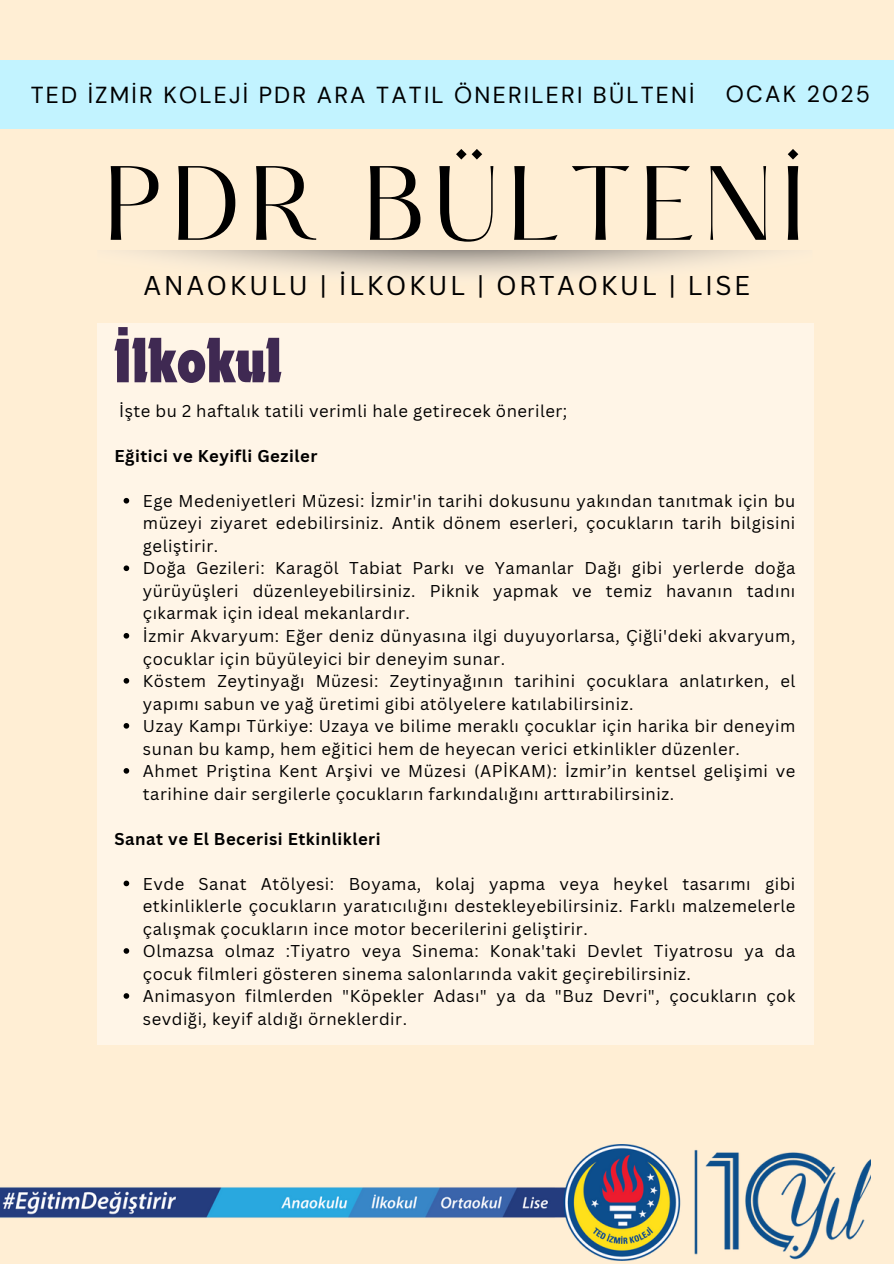
<style>
.page{position:relative;width:894px;height:1264px;background:#fff}
.page>*{position:absolute;margin:0;border:0;box-sizing:border-box;transform-origin:0 0}
.t1{font:92.1px "Hatton";letter-spacing:.095em;color:#000}
.t2{font:700 condensed 65.1px "Dynamo Com";color:#3f2952}
.t3{font:26.4px "Canva Sans";letter-spacing:.095em;color:#000}
.t4{font:23.1px "DM Sans";letter-spacing:.095em;color:#000}
.t5{font:16.65px/22.5px "Canva Sans";letter-spacing:.03em;color:#000}
.t6{font:700 16.65px "Canva Sans";letter-spacing:.03em;color:#000}
</style>
<div class="page">
<div style="left:0;top:0;width:893px;height:1263px;background:#ffeed4"></div>
<div style="left:0;top:60px;width:893px;height:69px;background:#c2f3ff"></div>
<div style="left:97px;top:323px;width:716px;height:721px;background:#fff5e7"></div>
<img style="left:0;top:1144px;width:870px;height:116px">
<svg style="left:123px;top:498px;width:6px;height:5px"></svg>
<svg style="left:123px;top:565px;width:6px;height:6px"></svg>
<svg style="left:123px;top:633px;width:6px;height:5px"></svg>
<svg style="left:123px;top:678px;width:6px;height:5px"></svg>
<svg style="left:123px;top:723px;width:6px;height:5px"></svg>
<svg style="left:123px;top:768px;width:6px;height:5px"></svg>
<svg style="left:123px;top:880px;width:6px;height:6px"></svg>
<svg style="left:123px;top:948px;width:6px;height:5px"></svg>
<svg style="left:123px;top:993px;width:6px;height:5px"></svg>
<h3 class="t4" style="left:31px;top:80px;width:665px">TED İZMİR KOLEJİ PDR ARA TATIL ÖNERILERI BÜLTENİ</h3>
<h1 class="t4" style="left:725px;top:79px;width:145px">OCAK 2025</h1>
<h4 class="t1" style="left:104px;top:161px;width:701px">PDR BÜLTENİ</h4>
<h4 class="t3" style="left:143px;top:267px;width:608px">ANAOKULU | İLKOKUL | ORTAOKUL | LISE</h4>
<p class="t2" style="left:114px;top:322px;width:169px">İlkokul</p>
<p class="t5" style="left:119px;top:399px;width:449px">İşte bu 2 haftalık tatili verimli hale getirecek öneriler;</p>
<p class="t6" style="left:114px;top:444px;width:204px">Eğitici ve Keyifli Geziler</p>
<p class="t5" style="left:143px;top:489px;width:653px">Ege Medeniyetleri Müzesi: İzmir'in tarihi dokusunu yakından tanıtmak için bu müzeyi ziyaret edebilirsiniz. Antik dönem eserleri, çocukların tarih bilgisini geliştirir.<br>Doğa Gezileri: Karagöl Tabiat Parkı ve Yamanlar Dağı gibi yerlerde doğa yürüyüşleri düzenleyebilirsiniz. Piknik yapmak ve temiz havanın tadını çıkarmak için ideal mekanlardır.<br>İzmir Akvaryum: Eğer deniz dünyasına ilgi duyuyorlarsa, Çiğli'deki akvaryum, çocuklar için büyüleyici bir deneyim sunar.<br>Köstem Zeytinyağı Müzesi: Zeytinyağının tarihini çocuklara anlatırken, el yapımı sabun ve yağ üretimi gibi atölyelere katılabilirsiniz.<br>Uzay Kampı Türkiye: Uzaya ve bilime meraklı çocuklar için harika bir deneyim sunan bu kamp, hem eğitici hem de heyecan verici etkinlikler düzenler.<br>Ahmet Priştina Kent Arşivi ve Müzesi (APİKAM): İzmir’in kentsel gelişimi ve tarihine dair sergilerle çocukların farkındalığını arttırabilirsiniz.</p>
<p class="t6" style="left:114px;top:826px;width:267px">Sanat ve El Becerisi Etkinlikleri</p>
<p class="t5" style="left:143px;top:871px;width:653px">Evde Sanat Atölyesi: Boyama, kolaj yapma veya heykel tasarımı gibi etkinliklerle çocukların yaratıcılığını destekleyebilirsiniz. Farklı malzemelerle çalışmak çocukların ince motor becerilerini geliştirir.<br>Olmazsa olmaz :Tiyatro veya Sinema: Konak'taki Devlet Tiyatrosu ya da çocuk filmleri gösteren sinema salonlarında vakit geçirebilirsiniz.<br>Animasyon filmlerden "Köpekler Adası" ya da "Buz Devri", çocukların çok sevdiği, keyif aldığı örneklerdir.</p>
</div>
